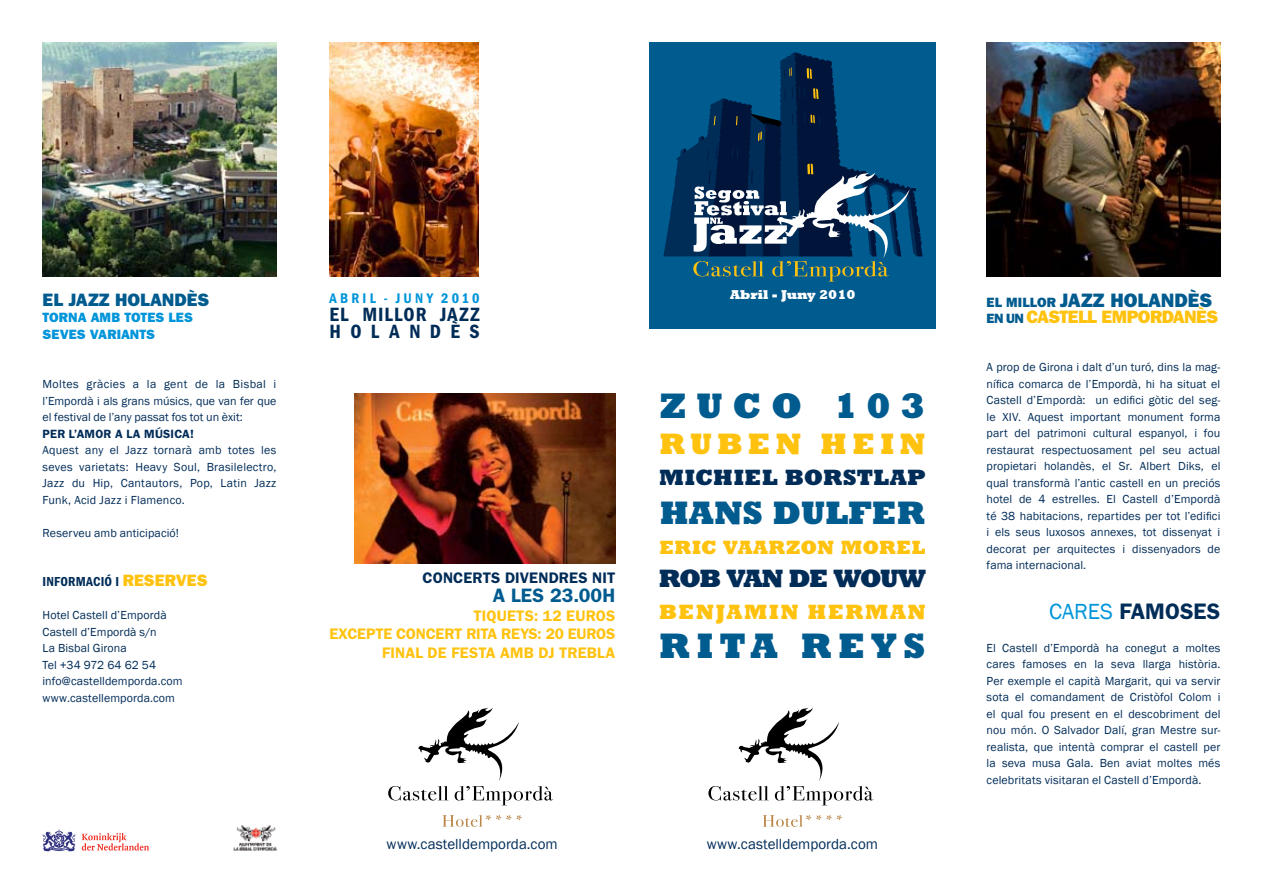
<style>
.page{position:relative;width:1263px;height:893px;background:#fff}
.page>*{position:absolute;margin:0;border:0;box-sizing:border-box;transform-origin:0 0}
.t1{font:800 36px "Rockwell Std";letter-spacing:.165em;color:#005b8f}
.t2{font:800 36px "Rockwell Std";letter-spacing:.19em;color:#005b8f}
.t3{font:800 33px "Rockwell Std";letter-spacing:.005em;color:#005b8f}
.t4{font:800 30px "Rockwell Std";letter-spacing:.185em;color:#ffc20e}
.t5{font:800 25.5px "Rockwell Std";letter-spacing:-.065em;color:#002c58}
.t6{font:800 22.5px "Rockwell Std";letter-spacing:.01em;color:#002c58}
.t7{font:600 22.5px "Franklin Gothic";color:#002c58}
.t8{font:800 21px "Rockwell Std";letter-spacing:.08em;color:#ffc20e}
.t9{font:600 condensed 19.95px/17.5px "Franklin Gothic";letter-spacing:.09em;color:#002c58}
.t10{font:800 19.5px "Franklin Gothic";color:#005b8f}
.t11{font:800 19.5px "Rockwell Std";letter-spacing:.02em;color:#ffc20e}
.t12{font:600 19.5px "Franklin Gothic";letter-spacing:.005em;color:#005b8f}
.t13{font:800 18px "Franklin Gothic";letter-spacing:-.035em;color:#ffc20e}
.t14{font:800 18px "Franklin Gothic";color:#005b8f}
.t15{font:600 15.3px/18.8px "Franklin Gothic";letter-spacing:.005em;color:#ffc20e;text-align:right}
.t16{font:600 15.3px "Franklin Gothic";letter-spacing:.01em;color:#002c58}
.t17{font:15px "Franklin Gothic";color:#002c58}
.t18{font:600 condensed 14.4px "Franklin Gothic";letter-spacing:.215em;color:#0095da}
.t19{font:800 13.5px/16.5px "Franklin Gothic";letter-spacing:.005em;color:#0095da}
.t20{font:600 condensed 13.5px "Franklin Gothic";letter-spacing:.015em;color:#002c58}
.t21{font:800 13.2px "Rockwell";color:#fff}
.t22{font:12px/16.5px "Franklin Gothic";letter-spacing:.01em;color:#002c58;text-align:justify}
.t23{font:600 12px "Franklin Gothic";letter-spacing:.015em;color:#002c58}
.s1{font-weight:800;font-stretch:normal;font-size:16.5px;color:#ffc20e}
.s2{font-size:13.5px}
.s3{font-size:13.5px;color:#005b8f}
.s4{font-weight:400;color:#0095da}
</style>
<div class="page">
<img style="left:233px;top:825px;width:45px;height:26px">
<svg style="left:82px;top:833px;width:67px;height:18px"></svg>
<svg style="left:43px;top:829px;width:33px;height:22px"></svg>
<div style="left:649px;top:43px;width:286px;height:286px;background:#005b8f"></div>
<svg style="left:663px;top:52px;width:259px;height:230px"></svg>
<svg style="left:763px;top:815px;width:79px;height:12px"></svg>
<svg style="left:708px;top:707px;width:165px;height:98px"></svg>
<svg style="left:442px;top:815px;width:80px;height:12px"></svg>
<svg style="left:388px;top:707px;width:165px;height:98px"></svg>
<img style="left:43px;top:43px;width:233px;height:233px">
<img style="left:986px;top:43px;width:234px;height:233px">
<img style="left:330px;top:43px;width:148px;height:233px">
<img style="left:354px;top:393px;width:261px;height:170px">
<h3 class="t14" style="left:43px;top:289px;width:168px">EL JAZZ HOLANDÈS</h3>
<p class="t19" style="left:43px;top:309px;width:152px">TORNA AMB TOTES LES<br>SEVES VARIANTS</p>
<p class="t22" style="left:43px;top:376px;width:235px">Moltes gràcies a la gent de la Bisbal i l’Empordà i als grans músics, que van fer que el festival de l’any passat fos tot un èxit:</p>
<p class="t23" style="left:43px;top:427px;width:44px">PER L’AMO</p>
<p class="t23" style="left:104px;top:427px;width:92px">R A LA MÚSICA!</p>
<p class="t22" style="left:43px;top:442px;width:235px">Aquest any el Jazz tornarà amb totes les seves varietats: Heavy Soul, Brasilelectro, Jazz du Hip, Cantautors, Pop, Latin Jazz Funk, Acid Jazz i Flamenco.</p>
<p class="t22" style="left:43px;top:525px;width:138px">Reserveu amb anticipació!</p>
<p class="t20" style="left:43px;top:574px;width:167px">INFORMACIÓ I <span class="s1">RESERVES</span></p>
<p class="t22" style="left:43px;top:607px;width:142px;text-align:left">Hotel Castell d’Empordà<br>Castell d’Empordà s/n<br>La Bisbal Girona<br>Tel +34 972 64 62 54 info@castelldemporda.com www.castellemporda.com</p>
<p class="t18" style="left:330px;top:290px;width:152px">ABRIL - JUNY 2010</p>
<h3 class="t9" style="left:330px;top:305px;width:152px">EL MILLOR JAZZ<br>HOLANDÈS</h3>
<p class="t16" style="left:423px;top:569px;width:194px">CONCERTS DIVENDRES NIT</p>
<h3 class="t12" style="left:493px;top:584px;width:124px">A LES 23.00H</h3>
<p class="t15" style="left:329px;top:606px;width:287px">TIQUETS: 12 EUROS<br>EXCEPTE CONCERT RITA REYS: 20 EUROS<br>FI NAL DE FESTA AMB DJ TREBLA</p>
<p class="t21" style="left:730px;top:287px;width:127px">Abril - Juny 2010</p>
<h1 class="t2" style="left:660px;top:383px;width:267px">ZUCO 103</h1>
<h3 class="t4" style="left:659px;top:425px;width:268px">RUBEN HEIN</h3>
<h3 class="t6" style="left:659px;top:464px;width:268px">MICHIEL BORSTLAP</h3>
<h2 class="t3" style="left:660px;top:493px;width:265px">HANS DULFER</h2>
<h3 class="t11" style="left:659px;top:536px;width:268px">ERIC VAARZON MOREL</h3>
<h3 class="t5" style="left:659px;top:563px;width:268px">ROB VAN DE WOUW</h3>
<h3 class="t8" style="left:659px;top:599px;width:268px">BENJAMIN HERMAN</h3>
<h1 class="t1" style="left:659px;top:623px;width:268px">RITA REYS</h1>
<p class="t17" style="left:387px;top:834px;width:173px">www.castelldemporda.com</p>
<p class="t17" style="left:707px;top:834px;width:173px">www.castelldemporda.com</p>
<h3 class="t10" style="left:986px;top:289px;width:227px"><span class="s2">EL MILLOR</span> JAZZ HOLANDÈS</h3>
<h3 class="t13" style="left:986px;top:307px;width:233px"><span class="s3">EN UN</span> CASTELL EMPORDANÈS</h3>
<p class="t22" style="left:986px;top:359px;width:235px">A prop de Girona i dalt d’un turó, dins la mag&shy;nífica comarca de l’Empordà, hi ha situat el Castell d’Empordà: un edifici gòtic del seg&shy;le XIV. Aquest important monument forma part del patrimoni cultural espanyol, i fou restaurat respectuosament pel seu actual propietari holandès, el Sr. Albert Diks, el qual transformà l’antic castell en un preciós hotel de 4 estrelles. El Castell d’Empordà té 38 habitacions, repartides per tot l’edifici i els seus luxosos annexes, tot dissenyat i decorat per arquitectes i dissenyadors de fama internacional.</p>
<h3 class="t7" style="left:1049px;top:598px;width:173px"><span class="s4">cares</span> FAMOSES</h3>
<p class="t22" style="left:986px;top:640px;width:235px">El Castell d’Empordà ha conegut a moltes cares famoses en la seva llarga història.<br>Per exemple el capità Margarit, qui va servir sota el comandament de Cristòfol Colom i el qual fou present en el descobriment del nou món. O Salvador Dalí, gran Mestre sur&shy;realista, que intentà comprar el castell per la seva musa Gala. Ben aviat moltes més celebritats visitaran el Castell d’Empordà.</p>
</div>
